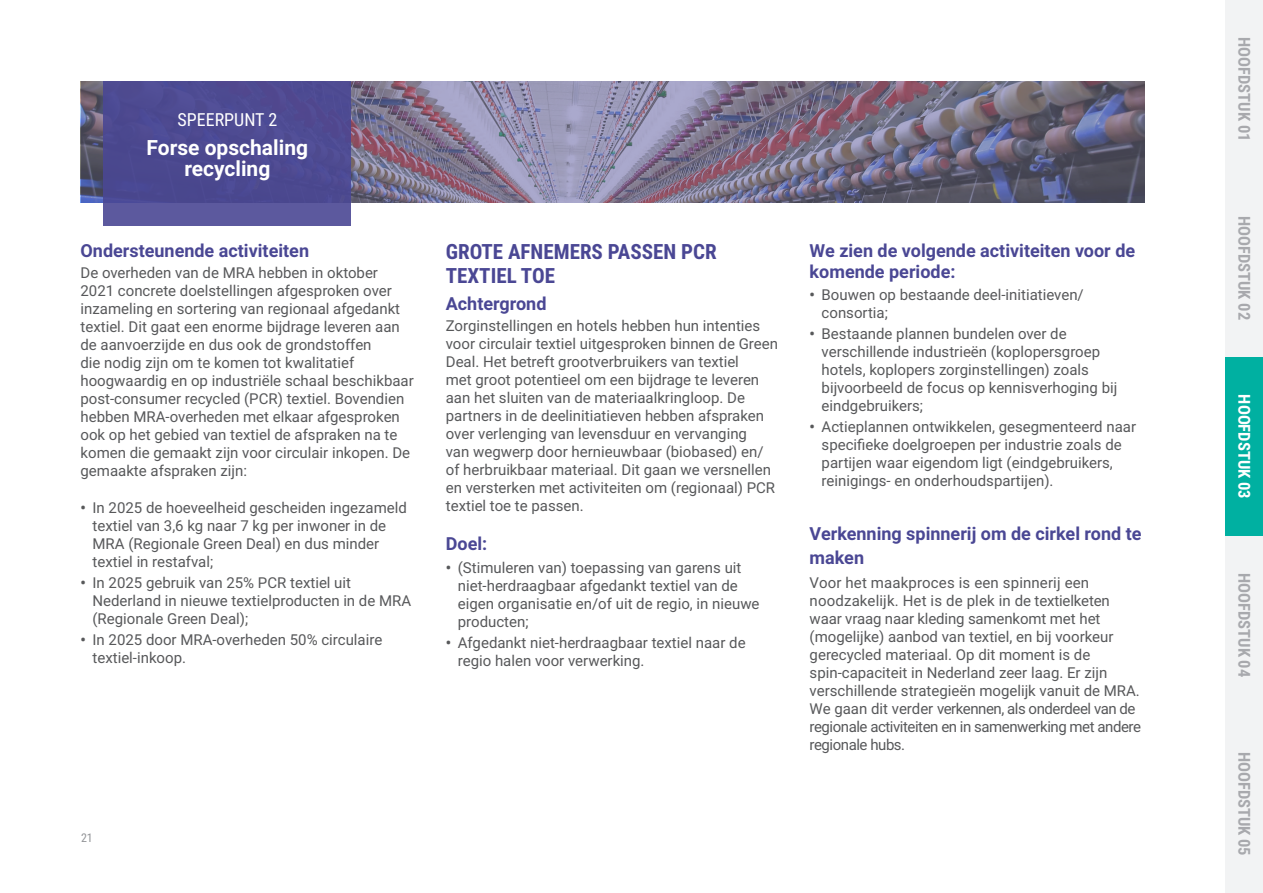
<style>
.page{position:relative;width:1263px;height:893px;background:#fff}
.page>*{position:absolute;margin:0;border:0;box-sizing:border-box;transform-origin:0 0}
.Report_H3{font:700 21px/24px "Roboto Condensed";color:#4a4794}
.Report_H4{font:700 21px/21px "Roboto";color:#fff;text-align:center}
.Report_H4-2{font:700 18px/21px "Roboto";color:#4a4794}
.Report_H3-2{font:700 18px/24px "Roboto";color:#4a4794}
.Report_H3-3{font:18px "Roboto Condensed";color:#fff}
.t1{font:700 16.5px "Roboto Condensed";color:#a8a9ad}
.t2{font:700 16.5px "Roboto Condensed";color:#fff}
.Report_Body{font:15px/18px "Roboto";color:#57585a}
.t3{font:12px "Roboto Condensed";color:#939598}
.s1{font-weight:700}
</style>
<div class="page">
<div style="left:1226px;top:0;width:37px;height:179px;background:#f2f3f4"></div>
<div style="left:1226px;top:357px;width:37px;height:179px;background:#00b0a1"></div>
<div style="left:1226px;top:536px;width:37px;height:178px;background:#f2f3f4"></div>
<div style="left:1226px;top:714px;width:37px;height:179px;background:#f2f3f4"></div>
<div style="left:1226px;top:179px;width:37px;height:178px;background:#f2f3f4"></div>
<svg style="left:81px;top:81px;width:1064px;height:122px;background:#7a738c"></svg>
<div style="left:104px;top:81px;width:247px;height:144px;background:#4a4794"></div>
<p class="Report_H3-3" style="left:177px;top:107px;width:101px">SPEERPUNT 2</p>
<p class="Report_H4" style="left:147px;top:137px;width:163px">Forse opschaling recycling</p>
<p class="Report_H4-2" style="left:81px;top:239px;width:230px">Ondersteunende activiteiten</p>
<p class="Report_Body" style="left:81px;top:263px;width:335px">De overheden van de MRA hebben in oktober 2021 concrete doelstellingen afgesproken over inzameling en sortering van regionaal afgedankt textiel. Dit gaat een enorme bijdrage leveren aan de aanvoerzijde en dus ook de grondstoffen<br>die nodig zijn om te komen tot kwalitatief hoogwaardig en op industriële schaal beschikbaar post-consumer recycled (PCR) textiel. Bovendien hebben MRA-overheden met elkaar afgesproken ook op het gebied van textiel de afspraken na te komen die gemaakt zijn voor circulair inkopen. De gemaakte afspraken zijn:</p>
<p class="Report_Body" style="left:93px;top:498px;width:316px;text-indent:-12px"><span class="s1">•</span> In 2025 de hoeveelheid gescheiden ingezameld textiel van 3,6 kg naar 7 kg per inwoner in de MRA (Regionale Green Deal) en dus minder textiel in restafval;</p>
<p class="Report_Body" style="left:93px;top:573px;width:320px;text-indent:-12px"><span class="s1">•</span> In 2025 gebruik van 25% PCR textiel uit<br>Nederland in nieuwe textielproducten in de MRA (Regionale Green Deal);</p>
<p class="Report_Body" style="left:93px;top:630px;width:291px;text-indent:-12px"><span class="s1">•</span> In 2025 door MRA-overheden 50% circulaire textiel-inkoop.</p>
<p class="Report_H3" style="left:446px;top:239px;width:272px">GROTE AFNEMERS PASSEN PCR<br>TEXTIEL TOE</p>
<p class="Report_H4-2" style="left:446px;top:293px;width:102px">Achtergrond</p>
<p class="Report_Body" style="left:446px;top:316px;width:334px">Zorginstellingen en hotels hebben hun intenties voor circulair textiel uitgesproken binnen de Green Deal. Het betreft grootverbruikers van textiel<br>met groot potentieel om een bijdrage te leveren aan het sluiten van de materiaalkringloop. De partners in de deelinitiatieven hebben afspraken over verlenging van levensduur en vervanging<br>van wegwerp door hernieuwbaar (biobased) en/ of herbruikbaar materiaal. Dit gaan we versnellen en versterken met activiteiten om (regionaal) PCR textiel toe te passen.</p>
<p class="Report_H4-2" style="left:446px;top:533px;width:43px">Doel:</p>
<p class="Report_Body" style="left:458px;top:558px;width:303px;text-indent:-12px"><span class="s1">•</span> (Stimuleren van) toepassing van garens uit niet-herdraagbaar afgedankt textiel van de eigen organisatie en/of uit de regio, in nieuwe producten;</p>
<p class="Report_Body" style="left:458px;top:633px;width:289px;text-indent:-12px"><span class="s1">•</span> Afgedankt niet-herdraagbaar textiel naar de regio halen voor verwerking.</p>
<p class="t3" style="left:81px;top:830px;width:13px">21</p>
<p class="Report_H4-2" style="left:810px;top:239px;width:327px">We zien de volgende activiteiten voor de komende periode:</p>
<p class="Report_Body" style="left:822px;top:285px;width:264px;text-indent:-12px"><span class="s1">•</span> Bouwen op bestaande deel-initiatieven/ consortia;</p>
<p class="Report_Body" style="left:822px;top:324px;width:297px;text-indent:-12px"><span class="s1">•</span> Bestaande plannen bundelen over de verschillende industrieën (koplopersgroep hotels, koplopers zorginstellingen) zoals bijvoorbeeld de focus op kennisverhoging bij eindgebruikers;</p>
<p class="Report_Body" style="left:822px;top:417px;width:316px;text-indent:-12px"><span class="s1">•</span> Actieplannen ontwikkelen, gesegmenteerd naar specifieke doelgroepen per industrie zoals de partijen waar eigendom ligt (eindgebruikers, reinigings- en onderhoudspartijen).</p>
<p class="Report_H3-2" style="left:810px;top:521px;width:333px">Verkenning spinnerij om de cirkel rond te maken</p>
<p class="Report_Body" style="left:810px;top:573px;width:333px">Voor het maakproces is een spinnerij een noodzakelijk. Het is de plek in de textielketen waar vraag naar kleding samenkomt met het (mogelijke) aanbod van textiel, en bij voorkeur gerecycled materiaal. Op dit moment is de spin-capaciteit in Nederland zeer laag. Er zijn verschillende strategieën mogelijk vanuit de MRA.<br>We gaan dit verder verkennen, als onderdeel van de regionale activiteiten en in samenwerking met andere regionale hubs.</p>
<p class="t1" style="left:1256px;top:37px;width:106px;rotate:90deg">HOOFDSTUK 01</p>
<p class="t1" style="left:1256px;top:216px;width:106px;rotate:90deg">HOOFDSTUK 02</p>
<p class="t2" style="left:1256px;top:394px;width:106px;rotate:90deg">HOOFDSTUK 03</p>
<p class="t1" style="left:1256px;top:573px;width:106px;rotate:90deg">HOOFDSTUK 04</p>
<p class="t1" style="left:1256px;top:752px;width:106px;rotate:90deg">HOOFDSTUK 05</p>
</div>
